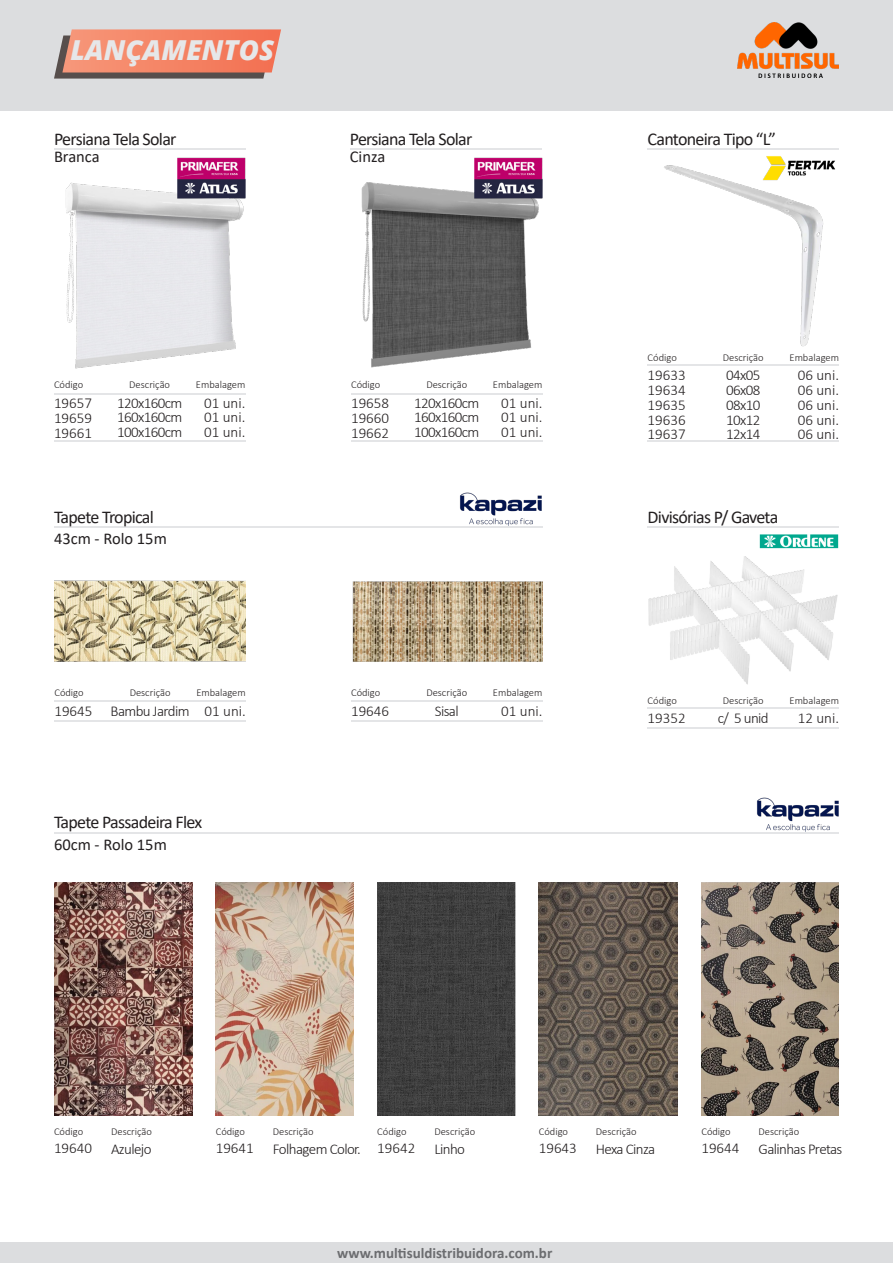
<style>
.page{position:relative;width:893px;height:1263px;background:#fff}
.page>*{position:absolute;margin:0;border:0;box-sizing:border-box;transform-origin:0 0}
.t1{font:italic 800 27.45px "Open Sans";color:#e6e7e9}
.t2{font:18px "Calibri";letter-spacing:-.04em;color:#231f20}
.t3{font:16.5px "Calibri";color:#231f20}
.t4{font:300 15px "Calibri";letter-spacing:-.04em;color:#231f20}
.t5{font:700 15px "Calibri";color:#6c6d70}
.t6{font:300 10.5px "Calibri";color:#231f20}
</style>
<div class="page">
<div style="left:0;top:0;width:893px;height:111px;background:#dcdddf"></div>
<img style="left:737px;top:23px;width:102px;height:55px">
<div style="left:0;top:1242px;width:893px;height:21px;background:#dcdddf"></div>
<svg style="left:54px;top:29px;width:227px;height:50px;background:#dd826a"></svg>
<hr style="left:350px;top:148px;width:191px;height:2px;background:#e4e5e7">
<img style="left:361px;top:182px;width:178px;height:186px">
<img style="left:65px;top:183px;width:181px;height:186px">
<img style="left:474px;top:157px;width:68px;height:45px">
<hr style="left:54px;top:148px;width:191px;height:2px;background:#e4e5e7">
<hr style="left:351px;top:393px;width:191px;height:2px;background:#e4e5e7">
<hr style="left:351px;top:441px;width:191px;height:1px;background:#e4e5e7">
<hr style="left:54px;top:393px;width:191px;height:2px;background:#e4e5e7">
<hr style="left:54px;top:441px;width:191px;height:1px;background:#e4e5e7">
<img style="left:177px;top:157px;width:68px;height:45px">
<hr style="left:648px;top:364px;width:191px;height:2px;background:#e4e5e7">
<hr style="left:648px;top:441px;width:191px;height:1px;background:#e4e5e7">
<hr style="left:648px;top:148px;width:191px;height:2px;background:#e4e5e7">
<img style="left:766px;top:156px;width:70px;height:14px">
<img style="left:664px;top:159px;width:166px;height:188px">
<img style="left:54px;top:882px;width:138px;height:234px">
<img style="left:216px;top:882px;width:138px;height:234px">
<img style="left:377px;top:882px;width:138px;height:234px">
<img style="left:539px;top:882px;width:139px;height:234px">
<img style="left:701px;top:882px;width:138px;height:234px">
<img style="left:54px;top:580px;width:192px;height:82px">
<img style="left:353px;top:581px;width:189px;height:81px">
<hr style="left:54px;top:700px;width:192px;height:1px;background:#e4e5e7">
<hr style="left:351px;top:700px;width:191px;height:1px;background:#e4e5e7">
<hr style="left:54px;top:720px;width:192px;height:2px;background:#e4e5e7">
<hr style="left:351px;top:720px;width:191px;height:2px;background:#e4e5e7">
<hr style="left:54px;top:526px;width:488px;height:2px;background:#e4e5e7">
<hr style="left:54px;top:832px;width:785px;height:2px;background:#e4e5e7">
<img style="left:460px;top:492px;width:82px;height:34px">
<img style="left:757px;top:797px;width:82px;height:35px">
<img style="left:648px;top:557px;width:190px;height:128px">
<hr style="left:648px;top:707px;width:191px;height:2px;background:#e4e5e7">
<hr style="left:648px;top:727px;width:191px;height:2px;background:#e4e5e7">
<hr style="left:648px;top:526px;width:191px;height:2px;background:#e4e5e7">
<img style="left:760px;top:534px;width:79px;height:15px">
<h1 class="t1" style="left:71px;top:29px;width:205px">LANÇAMENTOS</h1>
<p class="t2" style="left:54px;top:126px;width:124px">Persiana Tela Solar</p>
<p class="t3" style="left:54px;top:145px;width:47px">Branca</p>
<p class="t2" style="left:350px;top:126px;width:124px">Persiana Tela Solar</p>
<p class="t3" style="left:350px;top:145px;width:37px">Cinza</p>
<p class="t6" style="left:54px;top:378px;width:31px">Código</p>
<p class="t6" style="left:426px;top:378px;width:42px">Descrição</p>
<p class="t6" style="left:493px;top:378px;width:51px">Embalagem</p>
<p class="t4" style="left:54px;top:394px;width:40px">19657</p>
<p class="t4" style="left:54px;top:409px;width:40px">19659</p>
<p class="t4" style="left:54px;top:424px;width:40px">19661</p>
<p class="t6" style="left:351px;top:378px;width:31px">Código</p>
<p class="t4" style="left:351px;top:394px;width:40px">19658</p>
<p class="t4" style="left:351px;top:409px;width:40px">19660</p>
<p class="t4" style="left:351px;top:424px;width:40px">19662</p>
<p class="t6" style="left:129px;top:378px;width:42px">Descrição</p>
<p class="t6" style="left:196px;top:378px;width:51px">Embalagem</p>
<p class="t4" style="left:204px;top:393px;width:43px">01 uni.</p>
<p class="t4" style="left:204px;top:408px;width:43px">01 uni.</p>
<p class="t4" style="left:204px;top:423px;width:43px">01 uni.</p>
<p class="t4" style="left:501px;top:393px;width:43px">01 uni.</p>
<p class="t4" style="left:501px;top:408px;width:43px">01 uni.</p>
<p class="t4" style="left:501px;top:423px;width:43px">01 uni.</p>
<p class="t4" style="left:117px;top:394px;width:67px">120x160cm</p>
<p class="t4" style="left:117px;top:408px;width:67px">160x160cm</p>
<p class="t4" style="left:117px;top:423px;width:67px">100x160cm</p>
<p class="t4" style="left:414px;top:394px;width:67px">120x160cm</p>
<p class="t4" style="left:414px;top:408px;width:67px">160x160cm</p>
<p class="t4" style="left:414px;top:423px;width:67px">100x160cm</p>
<p class="t2" style="left:54px;top:504px;width:101px">Tapete Tropical</p>
<p class="t3" style="left:54px;top:527px;width:114px">43cm - Rolo 15m</p>
<p class="t6" style="left:54px;top:686px;width:31px">Código</p>
<p class="t6" style="left:351px;top:686px;width:31px">Código</p>
<p class="t6" style="left:130px;top:686px;width:42px">Descrição</p>
<p class="t6" style="left:196px;top:686px;width:51px">Embalagem</p>
<p class="t6" style="left:426px;top:686px;width:42px">Descrição</p>
<p class="t6" style="left:493px;top:686px;width:51px">Embalagem</p>
<p class="t4" style="left:54px;top:702px;width:40px">19645</p>
<p class="t4" style="left:111px;top:701px;width:81px">Bambu Jardim</p>
<p class="t4" style="left:435px;top:701px;width:25px">Sisal</p>
<p class="t4" style="left:205px;top:701px;width:43px">01 uni.</p>
<p class="t4" style="left:501px;top:701px;width:43px">01 uni.</p>
<p class="t4" style="left:351px;top:702px;width:40px">19646</p>
<p class="t2" style="left:54px;top:809px;width:150px">Tapete Passadeira Flex</p>
<p class="t3" style="left:54px;top:833px;width:114px">60cm - Rolo 15m</p>
<p class="t2" style="left:648px;top:126px;width:130px">Cantoneira Tipo “L”</p>
<p class="t6" style="left:648px;top:351px;width:31px">Código</p>
<p class="t4" style="left:648px;top:366px;width:40px">19633</p>
<p class="t4" style="left:648px;top:396px;width:40px">19635</p>
<p class="t4" style="left:648px;top:381px;width:40px">19634</p>
<p class="t4" style="left:648px;top:411px;width:40px">19636</p>
<p class="t4" style="left:648px;top:424px;width:40px">19637</p>
<p class="t6" style="left:723px;top:351px;width:42px">Descrição</p>
<p class="t6" style="left:789px;top:351px;width:51px">Embalagem</p>
<p class="t4" style="left:726px;top:366px;width:36px">04x05</p>
<p class="t4" style="left:726px;top:396px;width:36px">08x10</p>
<p class="t4" style="left:726px;top:381px;width:36px">06x08</p>
<p class="t4" style="left:726px;top:411px;width:36px">10x12</p>
<p class="t4" style="left:726px;top:424px;width:36px">12x14</p>
<p class="t4" style="left:798px;top:366px;width:43px">06 uni.</p>
<p class="t4" style="left:798px;top:396px;width:43px">06 uni.</p>
<p class="t4" style="left:798px;top:381px;width:43px">06 uni.</p>
<p class="t4" style="left:798px;top:411px;width:43px">06 uni.</p>
<p class="t4" style="left:798px;top:424px;width:43px">06 uni.</p>
<p class="t2" style="left:648px;top:504px;width:132px">Divisórias P/ Gaveta</p>
<p class="t6" style="left:648px;top:694px;width:31px">Código</p>
<p class="t4" style="left:648px;top:709px;width:40px">19352</p>
<p class="t4" style="left:718px;top:709px;width:52px">c/ 5 unid</p>
<p class="t4" style="left:798px;top:709px;width:43px">12 uni.</p>
<p class="t6" style="left:723px;top:694px;width:42px">Descrição</p>
<p class="t6" style="left:789px;top:694px;width:51px">Embalagem</p>
<p class="t6" style="left:54px;top:1125px;width:31px">Código</p>
<p class="t4" style="left:54px;top:1139px;width:40px">19640</p>
<p class="t6" style="left:111px;top:1125px;width:42px">Descrição</p>
<p class="t6" style="left:216px;top:1125px;width:31px">Código</p>
<p class="t6" style="left:273px;top:1125px;width:42px">Descrição</p>
<p class="t6" style="left:377px;top:1125px;width:31px">Código</p>
<p class="t6" style="left:434px;top:1125px;width:42px">Descrição</p>
<p class="t6" style="left:539px;top:1125px;width:31px">Código</p>
<p class="t6" style="left:596px;top:1125px;width:42px">Descrição</p>
<p class="t6" style="left:701px;top:1125px;width:31px">Código</p>
<p class="t6" style="left:758px;top:1125px;width:42px">Descrição</p>
<p class="t4" style="left:111px;top:1140px;width:42px">Azulejo</p>
<p class="t4" style="left:539px;top:1139px;width:40px">19643</p>
<p class="t4" style="left:273px;top:1140px;width:90px">Folhagem Color.</p>
<p class="t4" style="left:434px;top:1140px;width:32px">Linho</p>
<p class="t4" style="left:758px;top:1140px;width:85px">Galinhas Pretas</p>
<p class="t4" style="left:216px;top:1139px;width:40px">19641</p>
<p class="t4" style="left:377px;top:1139px;width:40px">19642</p>
<p class="t4" style="left:701px;top:1139px;width:40px">19644</p>
<p class="t4" style="left:596px;top:1140px;width:61px">Hexa Cinza</p>
<p class="t5" style="left:337px;top:1242px;width:217px">www.multisuldistribuidora.com.br</p>
</div>
